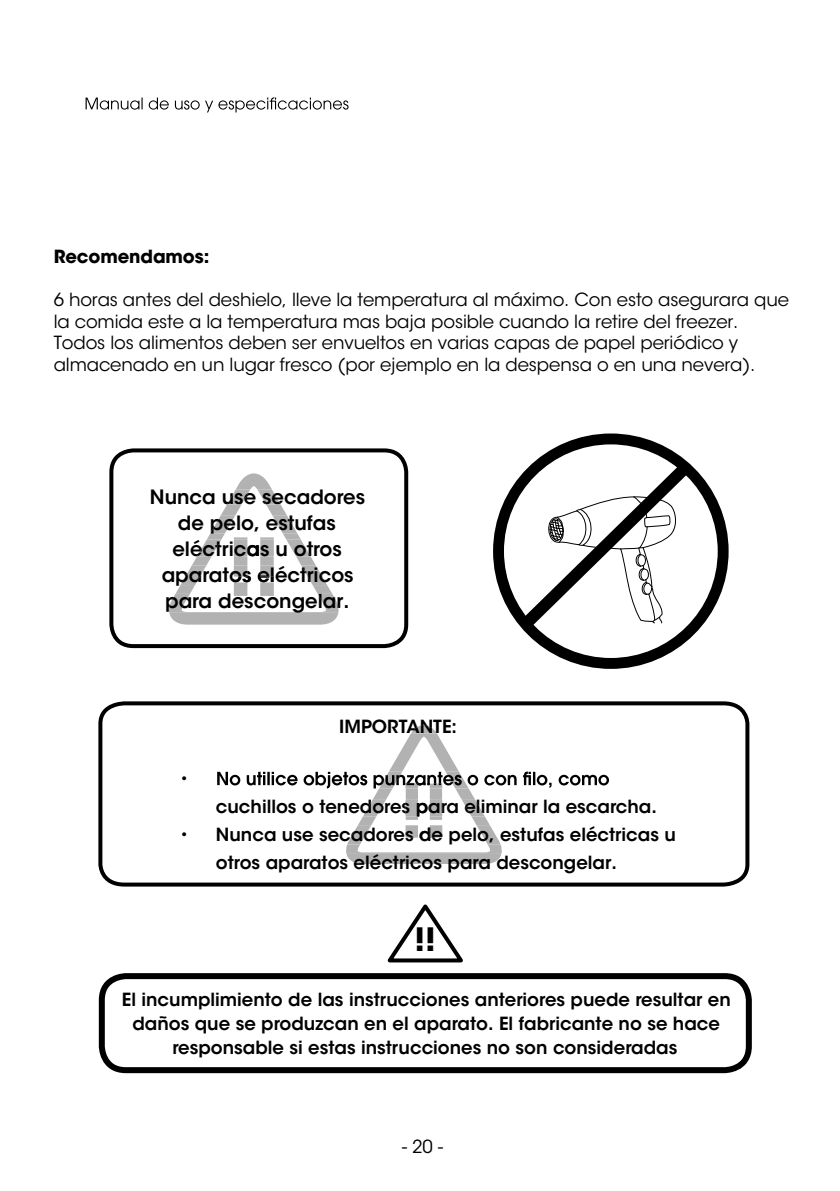
<style>
.page{position:relative;width:840px;height:1191px;background:#fff}
.page>*{position:absolute;margin:0;border:0;box-sizing:border-box;transform-origin:0 0}
.t1{font:700 79.4px "ITC Avant Garde Std";color:#b2b2b2}
.t2{font:700 72.8px "ITC Avant Garde Std";color:#b2b2b2}
.t3{font:700 32px "ITC Avant Garde Std";color:#000}
.t4{font:600 19.6px/26.2px "ITC Avant Garde Std";color:#000;text-align:center}
.t5{font:600 18px/24px "ITC Avant Garde Std";color:#000}
.t6{font:18px/21.6px "ITC Avant Garde Std";letter-spacing:-.005em;color:#000}
.t7{font:700 18px "ITC Avant Garde Std";letter-spacing:-.005em;color:#000}
</style>
<div class="page">
<svg style="left:85px;top:97px;width:263px;height:15px"></svg>
<svg style="left:98px;top:701px;width:652px;height:186px"></svg>
<svg style="left:217px;top:725px;width:391px;height:139px"></svg>
<div style="left:109px;top:448px;width:299px;height:200px;border:4px solid #000;border-radius:22px"></div>
<svg style="left:169px;top:473px;width:170px;height:151px"></svg>
<div style="left:493px;top:433px;width:235px;height:236px;border:11px solid #000;border-radius:50%"></div>
<svg style="left:508px;top:450px;width:194px;height:191px"></svg>
<div style="left:99px;top:973px;width:652px;height:100px;border:6px solid #000;border-radius:24px"></div>
<svg style="left:387px;top:904px;width:76px;height:59px"></svg>
<p class="t7" style="left:54px;top:245px;width:157px">Recomendamos:</p>
<p class="t6" style="left:54px;top:289px;width:736px">6 horas antes del deshielo, lleve la temperatura al máximo. Con esto asegurara que la comida este a la temperatura mas baja posible cuando la retire del freezer.<br>Todos los alimentos deben ser envueltos en varias capas de papel periódico y almacenado en un lugar fresco (por ejemplo en la despensa o en una nevera).</p>
<p class="t4" style="left:150px;top:483px;width:217px">Nunca use secadores de pelo, estufas eléctricas u otros</p>
<h1 class="t1" style="left:227px;top:515px;width:54px">!!</h1>
<p class="t4" style="left:161px;top:562px;width:193px;text-align:left">aparatos eléctricos para descongelar.</p>
<p class="t6" style="left:180px;top:768px;width:10px">•</p>
<p class="t6" style="left:180px;top:824px;width:10px">•</p>
<p class="t5" style="left:339px;top:714px;width:119px">IMPORTANTE:</p>
<h2 class="t2" style="left:399px;top:763px;width:50px">!!</h2>
<p class="t5" style="left:216px;top:792px;width:461px;line-height:28px">cuchillos o tenedores para eliminar la escarcha.<br>Nunca use secadores de pelo, estufas eléctricas u</p>
<p class="t5" style="left:216px;top:850px;width:402px">otros aparatos eléctricos para descongelar.</p>
<h3 class="t3" style="left:414px;top:919px;width:23px">!!</h3>
<p class="t5" style="left:122px;top:987px;width:610px;text-align:center">El incumplimiento de las instrucciones anteriores puede resultar en daños que se produzcan en el aparato. El fabricante no se hace responsable si estas instrucciones no son consideradas</p>
<p class="t6" style="left:402px;top:1135px;width:42px">- 20 -</p>
</div>
